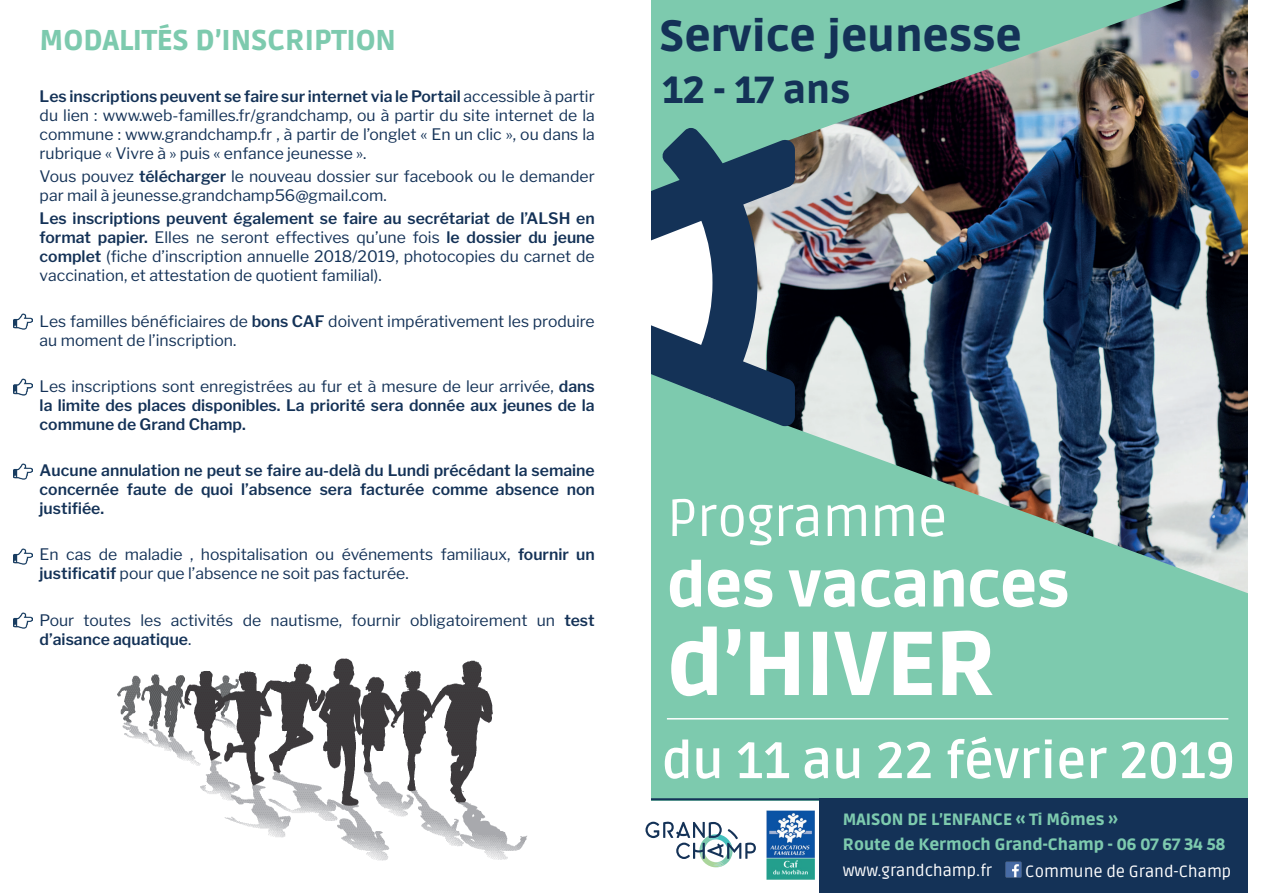
<style>
.page{position:relative;width:1263px;height:893px;background:#fff}
.page>*{position:absolute;margin:0;border:0;box-sizing:border-box;transform-origin:0 0}
.t1{font:900 90px "Ruda";letter-spacing:-.01em;color:#fff}
.t2{font:900 61.5px "Ruda";letter-spacing:-.01em;color:#fff}
.t3{font:52.5px "Ruda";letter-spacing:-.01em;color:#fff}
.t4{font:700 51px "Ruda";color:#fff}
.t5{font:900 43.5px "Ruda";color:#143257}
.t6{font:900 37.5px "Ruda";color:#143257}
.t7{font:900 28.5px "Ruda";color:#7dcaae}
.t8{font:900 16.35px/25.5px "Ruda";color:#7dcaae}
.t9{font:16.35px "Ruda";color:#fff}
.t10{font:15.75px/18.9px "Libre Franklin";color:#143257}
.t11{font:600 15.75px/18.9px "Libre Franklin";color:#143257;text-align:justify}
.s1{font-weight:600}
.s2{font-weight:400}
</style>
<div class="page">
<div style="left:631px;top:0;width:632px;height:800px;background:#7dcaae"></div>
<img style="left:767px;top:810px;width:47px;height:70px">
<img style="left:784px;top:0;width:465px;height:599px">
<div style="left:820px;top:799px;width:443px;height:94px;background:#143257"></div>
<hr style="left:632px;top:798px;width:631px;height:2px;background:#143257">
<img style="left:1005px;top:861px;width:17px;height:17px">
<svg style="left:650px;top:128px;width:145px;height:298px;background:#627d8c"></svg>
<img style="left:117px;top:658px;width:410px;height:203px">
<div style="left:630px;top:0;width:20px;height:892px;background:#fff"></div>
<div style="left:1249px;top:0;width:14px;height:893px;background:#fff"></div>
<svg style="left:645px;top:822px;width:111px;height:46px"></svg>
<img style="left:14px;top:313px;width:18px;height:17px">
<img style="left:14px;top:378px;width:18px;height:18px">
<img style="left:14px;top:463px;width:18px;height:17px">
<img style="left:14px;top:548px;width:18px;height:17px">
<img style="left:14px;top:612px;width:18px;height:17px">
<hr style="left:667px;top:718px;width:561px;height:1px;background:#fff">
<h3 class="t7" style="left:40px;top:24px;width:358px">MODALITÉS D’INSCRIPTION</h3>
<p class="t10" style="left:40px;top:87px;width:557px;text-align:justify"><span class="s1">Les inscriptions peuvent se faire sur internet via le Portail</span> accessible à partir du lien : www.web-familles.fr/grandchamp, ou à partir du site internet de la commune : www.grandchamp.fr , à partir de l’onglet « En un clic », ou dans la rubrique « Vivre à » puis « enfance jeunesse ».</p>
<p class="t10" style="left:40px;top:167px;width:557px">Vous pouvez <span class="s1">télécharger</span> le nouveau dossier sur facebook ou le demander par mail à jeunesse.grandchamp56@gmail.com.</p>
<p class="t10" style="left:40px;top:209px;width:557px;text-align:justify"><span class="s1">Les inscriptions peuvent également se faire au secrétariat de l’ALSH en format papier.</span> Elles ne seront effectives qu’une fois <span class="s1">le dossier du jeune complet</span> (fiche d’inscription annuelle 2018/2019, photocopies du carnet de vaccination, et attestation de quotient familial).</p>
<p class="t10" style="left:40px;top:312px;width:557px">Les familles bénéficiaires de <span class="s1">bons CAF</span> doivent impérativement les produire au moment de l’inscription.</p>
<p class="t11" style="left:40px;top:377px;width:557px"><span class="s2">Les inscriptions sont enregistrées au fur et à mesure de leur arrivée,</span> dans la limite des places disponibles. La priorité sera donnée aux jeunes de la commune de Grand Champ.</p>
<p class="t11" style="left:40px;top:461px;width:557px">Aucune annulation ne peut se faire au-delà du Lundi précédant la semaine concernée faute de quoi l’absence sera facturée comme absence non justifiée.</p>
<p class="t10" style="left:40px;top:545px;width:557px">En cas de maladie , hospitalisation ou événements familiaux, <span class="s1">fournir un justificatif</span> pour que l’absence ne soit pas facturée.</p>
<p class="t10" style="left:40px;top:610px;width:557px">Pour toutes les activités de nautisme, fournir obligatoirement un <span class="s1">test d’aisance aquatique</span>.</p>
<h3 class="t5" style="left:659px;top:11px;width:364px">Service jeunesse</h3>
<h3 class="t6" style="left:662px;top:68px;width:189px">12 - 17 ans</h3>
<h3 class="t3" style="left:667px;top:489px;width:282px">Programme</h3>
<h2 class="t2" style="left:667px;top:550px;width:404px">des vacances</h2>
<h1 class="t1" style="left:667px;top:612px;width:332px">d’HIVER</h1>
<h3 class="t4" style="left:662px;top:732px;width:575px">du 11 au 22 février 2019</h3>
<p class="t8" style="left:843px;top:807px;width:384px">MAISON DE L’ENFANCE « Ti Mômes »<br>Route de Kermoch Grand-Champ - 06 07 67 34 58</p>
<p class="t9" style="left:843px;top:861px;width:151px">www.grandchamp.fr</p>
<p class="t9" style="left:1025px;top:862px;width:208px">Commune de Grand-Champ</p>
</div>
